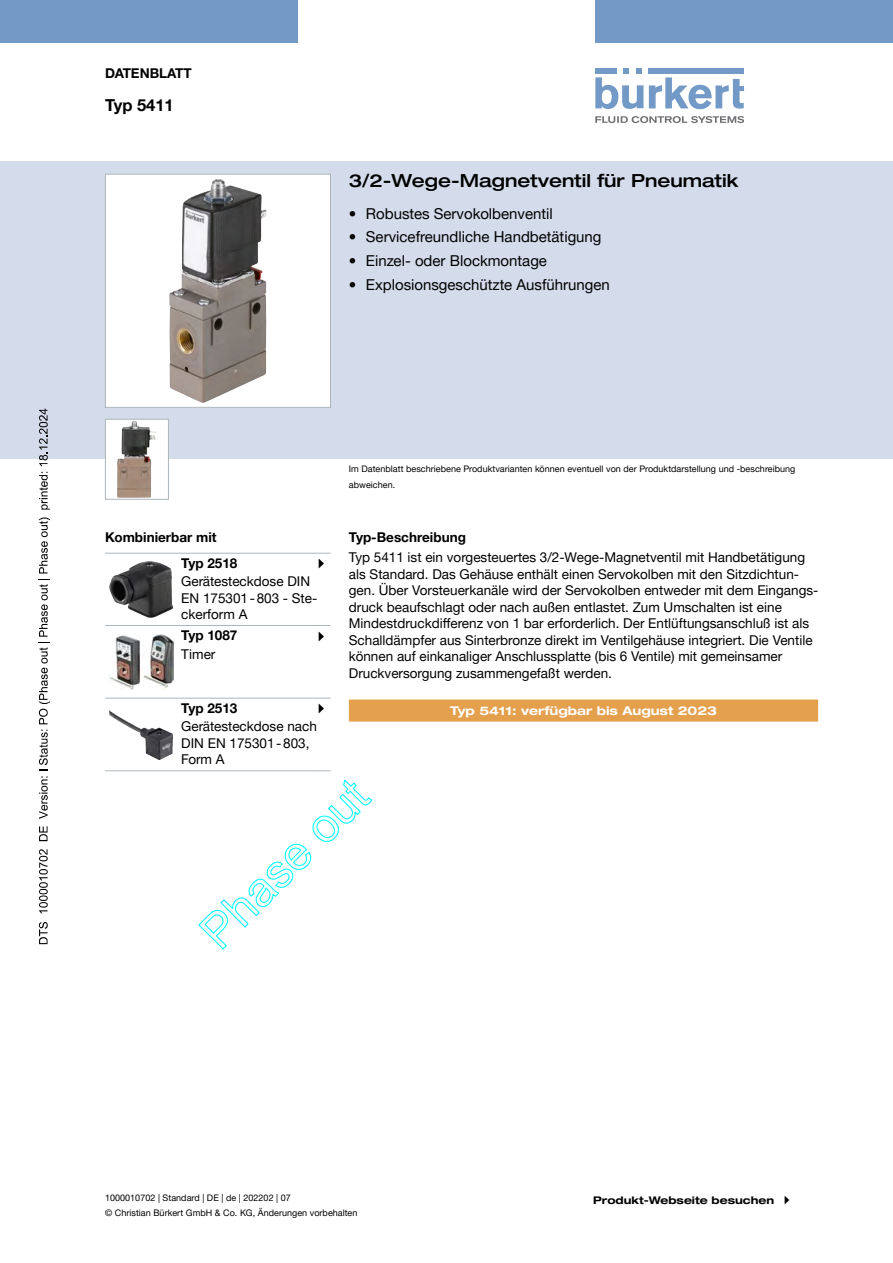
<style>
.page{position:relative;width:893px;height:1263px;background:#fff}
.page>*{position:absolute;margin:0;border:0;box-sizing:border-box;transform-origin:0 0}
.t1{font:500 expanded 18px "Helvetica Neue LTW1 G";color:#000}
.t2{font:700 16.5px "Helvetica Neue LTW1 G";color:#000}
.t3{font:15px "Helvetica Neue LTW1 G";color:#000}
.t4{font:13.5px/16.5px "Helvetica Neue LTW1 G";color:#000}
.t5{font:700 13.5px "Helvetica Neue LTW1 G";color:#000}
.t6{font:700 expanded 12px "Helvetica Neue LTW1 G";color:#fff}
.t7{font:700 expanded 10.5px "Helvetica Neue LTW1 G";color:#000}
.t8{font:9px/14.9px "Helvetica Neue LTW1 G";letter-spacing:.005em;color:#000}
</style>
<div class="page">
<div style="left:0;top:162px;width:893px;height:297px;background:#d4dcec"></div>
<div style="left:0;top:0;width:298px;height:42px;background:#7399c6"></div>
<div style="left:595px;top:0;width:298px;height:42px;background:#7399c6"></div>
<svg style="left:649px;top:77px;width:95px;height:32px"></svg>
<svg style="left:595px;top:68px;width:48px;height:41px"></svg>
<div style="left:649px;top:68px;width:95px;height:6px;background:#7399c6"></div>
<svg style="left:595px;top:116px;width:149px;height:7px"></svg>
<hr style="left:105px;top:625px;width:72px;height:1px;background:#acb5bb">
<hr style="left:177px;top:625px;width:135px;height:1px;background:#acb5bb">
<hr style="left:105px;top:553px;width:72px;height:1px;background:#acb5bb">
<hr style="left:177px;top:553px;width:135px;height:1px;background:#acb5bb">
<img style="left:109px;top:561px;width:64px;height:57px">
<hr style="left:105px;top:698px;width:72px;height:1px;background:#acb5bb">
<hr style="left:177px;top:698px;width:135px;height:1px;background:#acb5bb">
<img style="left:109px;top:634px;width:64px;height:55px">
<hr style="left:105px;top:770px;width:72px;height:1px;background:#acb5bb">
<hr style="left:177px;top:770px;width:135px;height:1px;background:#acb5bb">
<svg style="left:312px;top:770px;width:19px;height:1px"></svg>
<img style="left:109px;top:710px;width:64px;height:50px">
<div style="left:105px;top:419px;width:63px;height:80px;background:#fff"></div>
<img style="left:117px;top:421px;width:40px;height:77px">
<div style="left:105px;top:419px;width:64px;height:81px;border:1px solid #acb5bb"></div>
<div style="left:105px;top:174px;width:225px;height:233px;background:#fff"></div>
<img style="left:169px;top:179px;width:98px;height:224px">
<div style="left:105px;top:174px;width:226px;height:234px;border:1px solid #acb5bb"></div>
<div style="left:350px;top:700px;width:467px;height:21px;background:#e5a04e"></div>
<hr style="left:349px;top:699px;width:469px;height:2px;background:#e5a04e">
<svg style="left:349px;top:701px;width:1px;height:19px"></svg>
<svg style="left:817px;top:701px;width:1px;height:19px"></svg>
<hr style="left:349px;top:720px;width:469px;height:2px;background:#e5a04e">
<svg style="left:39px;top:922px;width:9px;height:22px"></svg>
<svg style="left:39px;top:849px;width:9px;height:64px"></svg>
<svg style="left:39px;top:826px;width:9px;height:15px"></svg>
<svg style="left:39px;top:579px;width:11px;height:240px"></svg>
<svg style="left:39px;top:517px;width:11px;height:56px"></svg>
<svg style="left:39px;top:472px;width:11px;height:38px"></svg>
<svg style="left:39px;top:409px;width:9px;height:57px"></svg>
<svg style="left:198px;top:779px;width:175px;height:171px"></svg>
<svg style="left:312px;top:553px;width:19px;height:1px"></svg>
<svg style="left:312px;top:625px;width:19px;height:1px"></svg>
<svg style="left:312px;top:698px;width:19px;height:1px"></svg>
<p class="t5" style="left:105px;top:65px;width:88px">DATENBLATT</p>
<p class="t2" style="left:105px;top:95px;width:70px">Typ 5411</p>
<h1 class="t1" style="left:349px;top:169px;width:391px">3/2-Wege-Magnetventil für Pneumatik</h1>
<p class="t3" style="left:349px;top:204px;width:205px">• Robustes Servokolbenventil</p>
<p class="t3" style="left:349px;top:228px;width:254px">• Servicefreundliche Handbetätigung</p>
<p class="t3" style="left:349px;top:252px;width:200px">• Einzel- oder Blockmontage</p>
<p class="t3" style="left:349px;top:275px;width:263px">• Explosionsgeschützte Ausführungen</p>
<p class="t8" style="left:349px;top:461px;width:448px;line-height:15.8px">Im Datenblatt beschriebene Produktvarianten können eventuell von der Produktdarstellung und -beschreibung abweichen.</p>
<p class="t5" style="left:105px;top:528px;width:113px">Kombinierbar mit</p>
<p class="t5" style="left:349px;top:528px;width:119px">Typ-Beschreibung</p>
<p class="t5" style="left:181px;top:554px;width:58px">Typ 2518</p>
<p class="t4" style="left:181px;top:573px;width:137px">Gerätesteckdose DIN<br>EN 175301-803 - Ste&shy;ckerform A</p>
<p class="t5" style="left:181px;top:627px;width:58px">Typ 1087</p>
<p class="t4" style="left:181px;top:646px;width:36px">Timer</p>
<p class="t5" style="left:181px;top:700px;width:58px">Typ 2513</p>
<p class="t4" style="left:181px;top:718px;width:137px">Gerätesteckdose nach<br>DIN EN 175301-803,<br>Form A</p>
<p class="t4" style="left:349px;top:549px;width:471px">Typ 5411 ist ein vorgesteuertes 3/2-Wege-Magnetventil mit Handbetätigung als Standard. Das Gehäuse enthält einen Servokolben mit den Sitzdichtun&shy;gen. Über Vorsteuerkanäle wird der Servokolben entweder mit dem Eingangs&shy;druck beaufschlagt oder nach außen entlastet. Zum Umschalten ist eine Mindestdruckdifferenz von 1 bar erforderlich. Der Entlüftungsanschluß ist als Schalldämpfer aus Sinterbronze direkt im Ventilgehäuse integriert. Die Ventile können auf einkanaliger Anschlussplatte (bis 6 Ventile) mit gemeinsamer Druckversorgung zusammengefaßt werden.</p>
<p class="t6" style="left:450px;top:703px;width:269px">Typ 5411: verfügbar bis August 2023</p>
<p class="t8" style="left:105px;top:1191px;width:254px">1000010702 | Standard | DE | de | 202202 | 07<br>© Christian Bürkert GmbH &amp; Co. KG, Änderungen vorbehalten</p>
<p class="t7" style="left:593px;top:1193px;width:182px">Produkt-Webseite besuchen</p>
</div>
